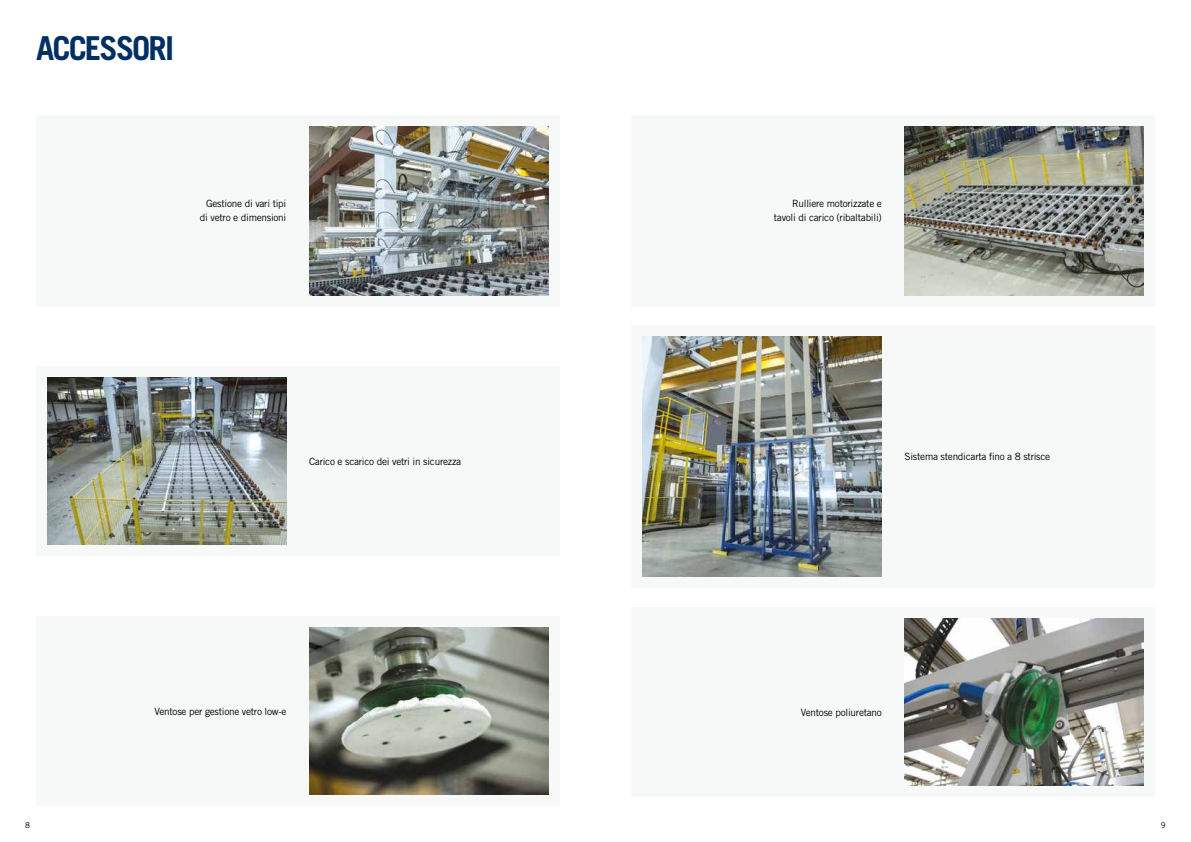
<style>
.page{position:relative;width:1191px;height:842px;background:#fff}
.page>*{position:absolute;margin:0;border:0;box-sizing:border-box;transform-origin:0 0}
.t1{font:700 33px "Trade Gothic LT Std";letter-spacing:-.06em;color:#003063}
.t2{font:10px/14px "Trade Gothic LT Std";letter-spacing:-.025em;color:#000;text-align:right}
.t3{font:8px "Trade Gothic LT Std";color:#000}
</style>
<div class="page">
<div style="left:36px;top:115px;width:523px;height:191px;background:#f7f9f9"></div>
<div style="left:631px;top:115px;width:524px;height:191px;background:#f7f9f9"></div>
<div style="left:631px;top:326px;width:524px;height:262px;background:#f7f9f9"></div>
<div style="left:36px;top:367px;width:523px;height:189px;background:#f7f9f9"></div>
<div style="left:36px;top:616px;width:523px;height:190px;background:#f7f9f9"></div>
<div style="left:631px;top:607px;width:524px;height:189px;background:#f7f9f9"></div>
<img style="left:309px;top:126px;width:239px;height:169px">
<img style="left:47px;top:378px;width:239px;height:167px">
<img style="left:309px;top:628px;width:239px;height:167px">
<img style="left:904px;top:126px;width:239px;height:169px">
<img style="left:643px;top:337px;width:239px;height:239px">
<img style="left:904px;top:618px;width:239px;height:167px">
<h1 class="t1" style="left:36px;top:28px;width:140px">ACCESSORI</h1>
<p class="t2" style="left:200px;top:196px;width:88px">Gestione di vari tipi di vetro e dimensioni</p>
<p class="t2" style="left:774px;top:196px;width:110px">Rulliere motorizzate e tavoli di carico (ribaltabili)</p>
<p class="t2" style="left:309px;top:454px;width:154px">Carico e scarico dei vetri in sicurezza</p>
<p class="t2" style="left:904px;top:450px;width:147px">Sistema stendicarta fino a 8 strisce</p>
<p class="t2" style="left:154px;top:704px;width:133px">Ventose per gestione vetro low-e</p>
<p class="t2" style="left:801px;top:705px;width:82px">Ventose poliuretano</p>
<p class="t3" style="left:25px;top:820px;width:6px">8</p>
<p class="t3" style="left:1160px;top:820px;width:6px">9</p>
</div>
